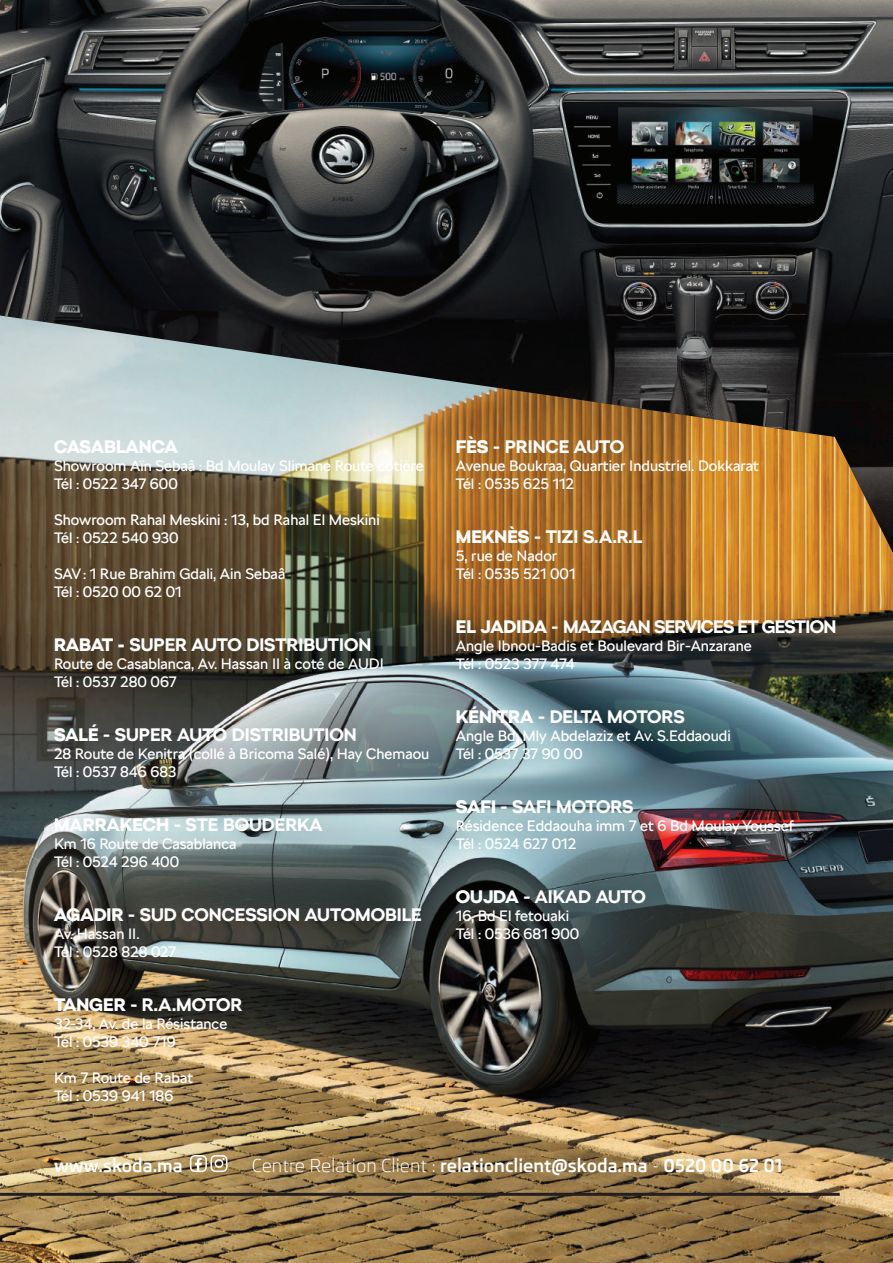
<style>
.page{position:relative;width:893px;height:1263px;background:#fff}
.page>*{position:absolute;margin:0;border:0;box-sizing:border-box;transform-origin:0 0}
.t1{font:700 18px "SKODA Next";color:#fff}
.t2{font:700 18px "Skoda Pro";color:#fff}
.t3{font:700 18px "SKODA Next";letter-spacing:-.04em;color:#fff}
.t4{font:900 18px "SKODA Next";color:#fff}
.t5{font:15px/18px "SKODA Next";color:#fff}
.s1{font-weight:900}
.s2{font-weight:400}
</style>
<div class="page">
<img style="left:0;top:0;width:893px;height:315px">
<img style="left:0;top:315px;width:893px;height:948px">
<svg style="left:190px;top:1155px;width:37px;height:17px"></svg>
<hr style="left:0;top:1193px;width:840px;height:3px;background:#231f20">
<p class="t4" style="left:54px;top:435px;width:125px">CASABLANCA</p>
<p class="t5" style="left:54px;top:456px;width:371px">Showroom Ai ̈n Sebaâ : Bd Moulay Slimane Route côtière<br>Té l : 0522 347 600</p>
<p class="t5" style="left:54px;top:510px;width:327px">Showroom Rahal Meskini : 13, bd Rahal El Meskini<br>Té l : 0522 540 930</p>
<p class="t5" style="left:54px;top:564px;width:233px">SAV : 1 Rue Brahim Gdali, Ain Sebaâ<br>Tél : 0520 00 62 01</p>
<p class="t1" style="left:54px;top:633px;width:319px"><span class="s1">RABAT -</span> SUPER AUTO DISTRIBUTION</p>
<p class="t5" style="left:54px;top:654px;width:331px">Route de Casablanca, Av. Hassan II à coté de AUDI<br>Té l : 0537 280 067</p>
<p class="t1" style="left:54px;top:723px;width:304px"><span class="s1">SALÉ</span> - SUPER AUTO DISTRIBUTION</p>
<p class="t5" style="left:54px;top:744px;width:377px">28 Route de Kenitra (collé à Bricoma Salé), Hay Chemaou<br>Té l : 0537 846 683</p>
<p class="t1" style="left:54px;top:813px;width:270px"><span class="s1">MARRAKECH</span> - STE BOUDERKA</p>
<p class="t5" style="left:54px;top:834px;width:184px">Km 16 Route de Casablanca<br>Tél : 0524 296 400</p>
<p class="t1" style="left:54px;top:903px;width:369px"><span class="s1">AGADIR</span> - SUD CONCESSION AUTOMOBILE</p>
<p class="t5" style="left:54px;top:924px;width:124px">Av. Hassan II.<br>Té l : 0528 828 027</p>
<p class="t1" style="left:54px;top:993px;width:190px"><span class="s1">TANGER</span> - R.A.MOTOR</p>
<p class="t5" style="left:54px;top:1014px;width:175px">32-34, Av. de la Résistance<br>Té l : 0539 340 719</p>
<p class="t5" style="left:54px;top:1068px;width:141px">Km 7 Route de Rabat<br>Tél : 0539 941 186</p>
<p class="t1" style="left:456px;top:435px;width:170px"><span class="s1">FÈS</span> - PRINCE AUTO</p>
<p class="t5" style="left:456px;top:456px;width:305px">Avenue Boukraa, Quartier Industriel. Dokkarat<br>Tél : 0535 625 112</p>
<p class="t1" style="left:456px;top:525px;width:188px"><span class="s1">MEKNÈS</span> - TIZI S.A.R.L</p>
<p class="t5" style="left:456px;top:546px;width:121px">5, rue de Nador<br>Té l : 0535 521 001</p>
<p class="t3" style="left:456px;top:615px;width:382px"><span class="s1">EL JADIDA</span> - MAZAGAN SERVICES ET GESTION</p>
<p class="t5" style="left:456px;top:636px;width:297px">Angle Ibnou-Badis et Boulevard Bir-Anzarane<br>Té l : 0523 377 474</p>
<p class="t1" style="left:456px;top:705px;width:230px"><span class="s1">KÉNITRA</span> - DELTA MOTORS</p>
<p class="t5" style="left:456px;top:726px;width:276px">Angle Bd. Mly Abdelaziz et Av. S.Eddaoudi<br>Té l : 0537 37 90 00</p>
<p class="t1" style="left:456px;top:795px;width:179px"><span class="s1">SAFI</span> - SAFI MOTORS</p>
<p class="t5" style="left:456px;top:816px;width:340px">Résidence Eddaouha imm 7 et 6 Bd Moulay Youssef<br>Tél : 0524 627 012</p>
<p class="t1" style="left:456px;top:885px;width:192px"><span class="s1">OUJDA</span> - AIKAD AUTO</p>
<p class="t5" style="left:456px;top:906px;width:125px">16, Bd El fetouaki<br>Tél : 0536 681 900</p>
<p class="t2" style="left:54px;top:1155px;width:130px">www.skoda.ma</p>
<p class="t2" style="left:252px;top:1155px;width:532px"><span class="s2">Centre Relation Client :</span> relationclient@skoda.ma <span class="s2">-</span> 0520 00 62 01</p>
</div>
